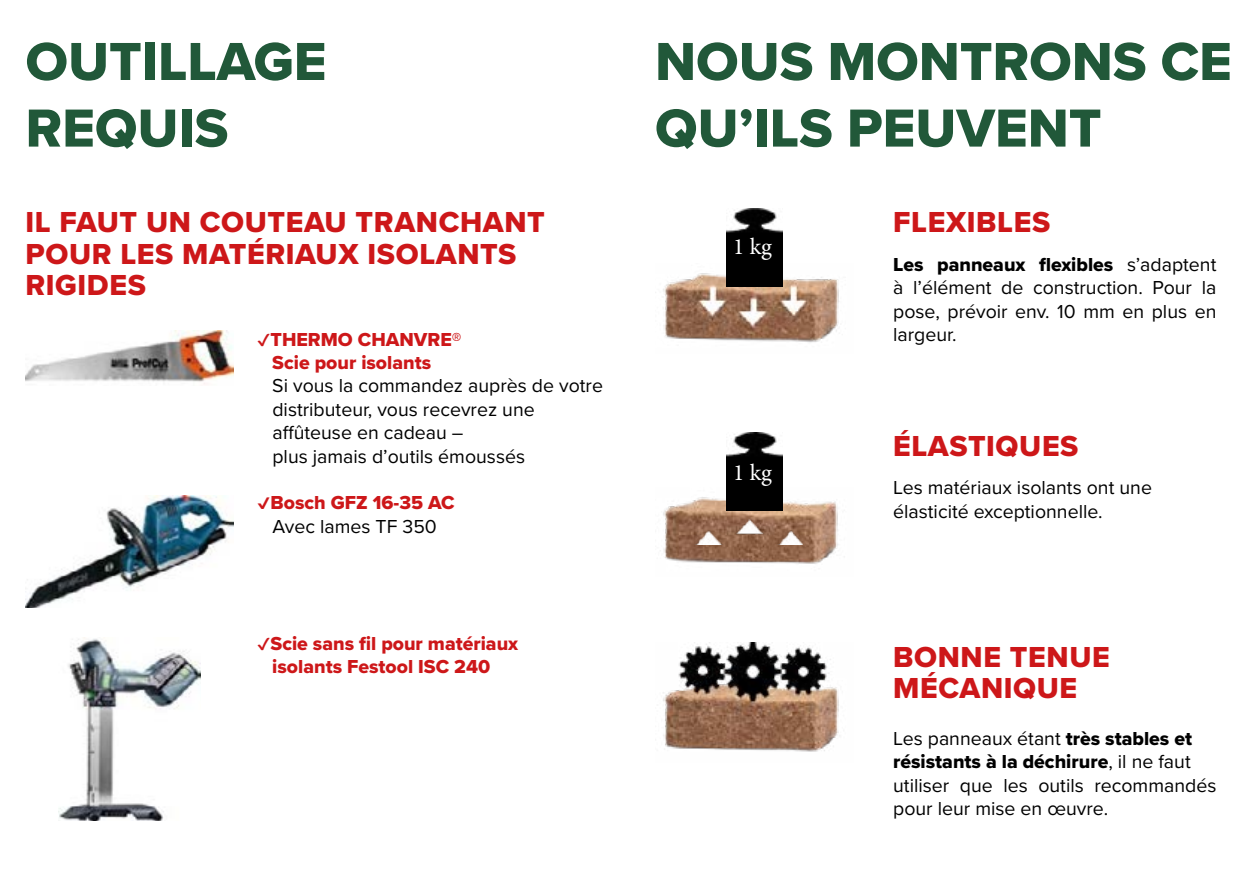
<style>
.page{position:relative;width:1259px;height:893px;background:#fff}
.page>*{position:absolute;margin:0;border:0;box-sizing:border-box;transform-origin:0 0}
.t1{font:55.5px/66.6px "Proxima Nova Extrabld";color:#215839}
.t2{font:30px/31.5px "Proxima Nova Extrabld";letter-spacing:.02em;color:#cd1719}
.t3{font:23.25px "Minion Pro";color:#fff}
.t4{font:19.5px/23.4px "Proxima Nova";color:#000}
.t5{font:19.5px/23.4px "Proxima Nova Extrabld";color:#cd1719}
.t6{font:19.5px "Proxima Nova Extrabld";color:#000}
.s1{font-family:"Proxima Nova"}
.s2{font-family:"Proxima Nova Extrabld"}
</style>
<div class="page">
<img style="left:26px;top:330px;width:207px;height:54px">
<img style="left:26px;top:495px;width:207px;height:112px">
<img style="left:59px;top:638px;width:141px;height:183px">
<img style="left:663px;top:643px;width:176px;height:109px">
<img style="left:663px;top:487px;width:175px;height:77px">
<img style="left:726px;top:432px;width:56px;height:78px">
<img style="left:695px;top:520px;width:107px;height:24px">
<img style="left:663px;top:263px;width:176px;height:80px">
<img style="left:726px;top:208px;width:56px;height:78px">
<h1 class="t1" style="left:26px;top:27px;width:302px">OUTILLAGE<br>REQUIS</h1>
<h1 class="t1" style="left:655px;top:27px;width:578px">NOUS MONTRONS CE<br>QU’ILS PEUVENT</h1>
<h2 class="t2" style="left:26px;top:206px;width:521px">IL FAUT UN COUTEAU TRANCHANT<br>POUR LES MATÉRIAUX ISOLANTS<br>RIGIDES</h2>
<h2 class="t2" style="left:893px;top:206px;width:158px">FLEXIBLES</h2>
<p class="t5" style="left:272px;top:327px;width:191px;text-indent:-15px">✔THERMO CHANVRE®<br>Scie pour isolants</p>
<p class="t4" style="left:272px;top:373px;width:332px">Si vous la commandez auprès de votre distributeur, vous recevrez une affûteuse en cadeau –<br>plus jamais d’outils émoussés</p>
<p class="t5" style="left:257px;top:491px;width:199px">✔Bosch GFZ 16-35 AC</p>
<p class="t4" style="left:272px;top:514px;width:166px">Avec lames TF 350</p>
<p class="t3" style="left:733px;top:231px;width:40px">1 kg</p>
<p class="t6" style="left:893px;top:250px;width:325px">Les panneaux flexibles <span class="s1">s’adaptent</span></p>
<p class="t4" style="left:893px;top:275px;width:325px;text-align:justify">à l’élément de construction. Pour la pose, prévoir env. 10 mm en plus en largeur.</p>
<h2 class="t2" style="left:893px;top:429px;width:187px">ÉLASTIQUES</h2>
<p class="t4" style="left:893px;top:475px;width:260px">Les matériaux isolants ont une élasticité exceptionnelle.</p>
<p class="t3" style="left:733px;top:457px;width:40px">1 kg</p>
<p class="t5" style="left:272px;top:631px;width:247px;text-indent:-15px">✔Scie sans fil pour matériaux isolants Festool ISC 240</p>
<h2 class="t2" style="left:893px;top:640px;width:218px">BONNE TENUE<br>MÉCANIQUE</h2>
<p class="t4" style="left:893px;top:726px;width:300px">Les panneaux étant <span class="s2">très stables et</span></p>
<p class="t6" style="left:893px;top:747px;width:299px">résistants à la déchirure<span class="s1">, il ne faut</span></p>
<p class="t4" style="left:893px;top:772px;width:325px">utiliser que les outils recommandés pour leur mise en œuvre.</p>
</div>
